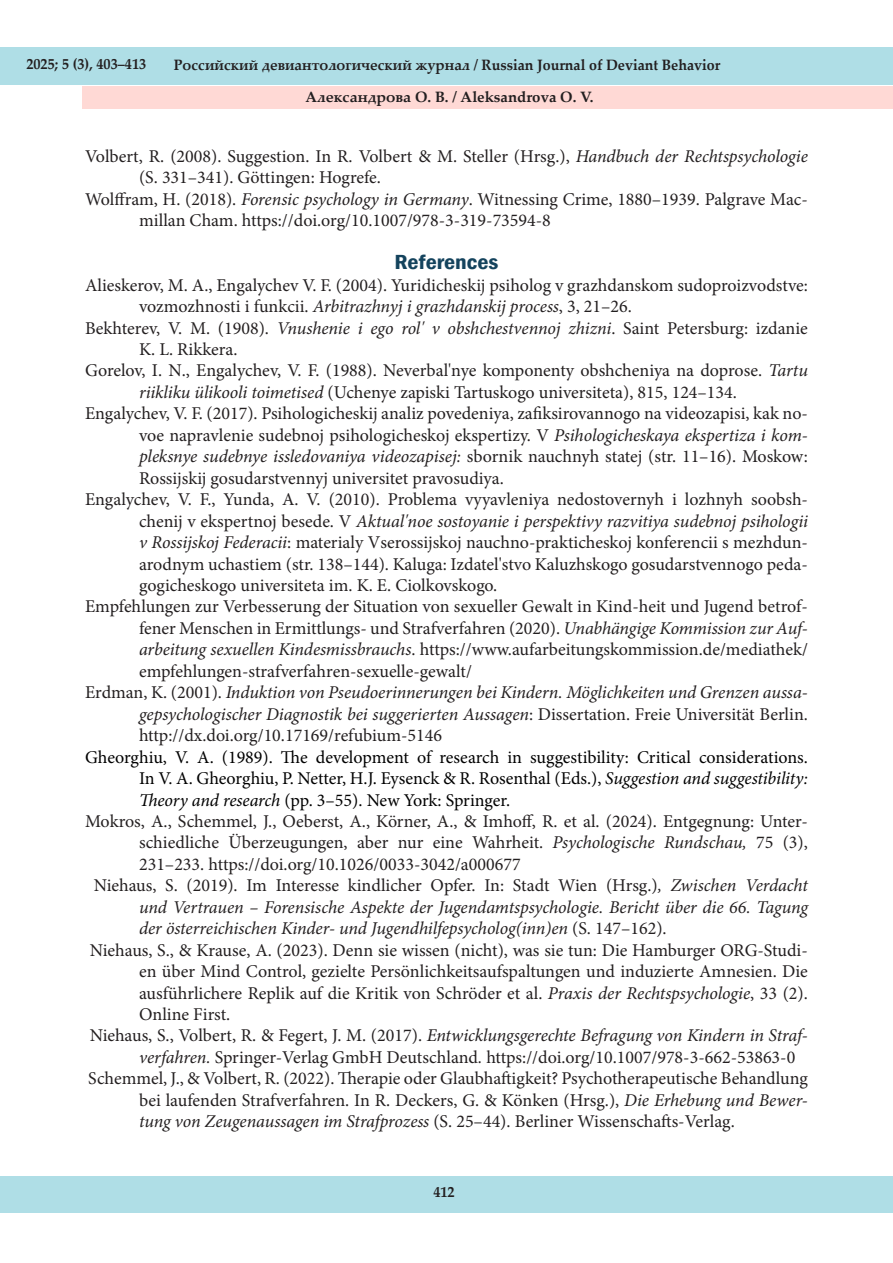
<style>
.page{position:relative;width:893px;height:1263px;background:#fff}
.page>*{position:absolute;margin:0;border:0;box-sizing:border-box;transform-origin:0 0}
.Текст_статьи{font:600 condensed 21px "Franklin Gothic";color:#14435d;scale:1.15 1}
.список_литературы{font:18px/21.5px "Minion Pro";color:#231f20}
.список_литературы-2{font:italic 18px/21.5px "Minion Pro";letter-spacing:-.005em;color:#231f20;text-align:justify}
.список_литературы-3{font:18px/21.5px "Minion Pro";letter-spacing:-.005em;color:#000;text-align:justify}
.t1{font:700 15px "Palatino Linotype";color:#231f20;scale:.95 1}
.t2{font:700 15px "Palatino Linotype";color:#231f20}
.s1{font-style:italic}
.s2{font-style:normal}
</style>
<div class="page">
<div style="left:0;top:48px;width:893px;height:37px;background:#afdee6"></div>
<div style="left:0;top:1176px;width:892px;height:37px;background:#afdee6"></div>
<div style="left:82px;top:87px;width:811px;height:22px;background:#ffd9d5"></div>
<p class="t1" style="left:26px;top:54px;width:128px">2025; 5 (3), 403–413</p>
<p class="t1" style="left:174px;top:54px;width:577px">Российский девиантологический журнал / Russian Journal of Deviant Behavior</p>
<p class="t2" style="left:305px;top:86px;width:290px">Александрова О. В. / Aleksandrova O. V.</p>
<p class="список_литературы" style="left:139px;top:146px;width:670px;text-indent:-54px">Volbert, R. (2008). Suggestion. In R. Volbert &amp; M. Steller (Hrsg.), <span class="s1">Handbuch der Rechtspsychologie </span>(S. 331–341). Göttingen: Hogrefe.</p>
<p class="список_литературы" style="left:139px;top:188px;width:670px;text-indent:-54px">Wolffram, H. (2018). <span class="s1">Forensic psychology in Germany</span>. Witnessing Crime, 1880–1939. Palgrave Mac&shy;millan Cham. https://doi.org/10.1007/978-3-319-73594-8</p>
<p class="Текст_статьи" style="left:394px;top:248px;width:92px">References</p>
<p class="список_литературы" style="left:139px;top:274px;width:670px;text-indent:-54px">Alieskerov, M. A., Engalychev V. F. (2004). Yuridicheskij psiholog v grazhdanskom sudoproizvodstve: vozmozhnosti i funkcii. <span class="s1">Arbitrazhnyj i grazhdanskij process</span>, 3, 21–26.</p>
<p class="список_литературы" style="left:139px;top:317px;width:670px;text-indent:-54px">Bekhterev, V. M. (1908). <span class="s1">Vnushenie i ego rol' v obshchestvennoj zhizni</span>. Saint Petersburg: izdanie<br>K. L. Rikkera.</p>
<p class="список_литературы" style="left:139px;top:360px;width:670px;text-indent:-54px">Gorelov, I. N., Engalychev, V. F. (1988). Neverbal'nye komponenty obshcheniya na doprose. <span class="s1">Tartu riikliku ülikooli toimetised</span> (Uchenye zapiski Tartuskogo universiteta), 815, 124–134.</p>
<p class="список_литературы" style="left:139px;top:403px;width:670px;text-align:justify;text-indent:-54px">Engalychev, V. F. (2017). Psihologicheskij analiz povedeniya, zafiksirovannogo na videozapisi, kak no&shy;voe napravlenie sudebnoj psihologicheskoj ekspertizy. V <span class="s1">Psihologicheskaya ekspertiza i kom&shy;pleksnye sudebnye issledovaniya videozapisej:</span> sbornik nauchnyh statej (str. 11–16). Moskow:<br>Rossijskij gosudarstvennyj universitet pravosudiya.</p>
<p class="список_литературы" style="left:139px;top:489px;width:670px;text-align:justify;text-indent:-54px">Engalychev, V. F., Yunda, A. V. (2010). Problema vyyavleniya nedostovernyh i lozhnyh soobsh&shy;chenij v ekspertnoj besede. V <span class="s1">Aktual'noe sostoyanie i perspektivy razvitiya sudebnoj psihologii v Rossijskoj Federacii</span>: materialy Vserossijskoj nauchno-prakticheskoj konferencii s mezhdun&shy;arodnym uchastiem (str. 138–144). Kaluga: Izdatel'stvo Kaluzhskogo gosudarstvennogo peda&shy;gogicheskogo universiteta im. K. E. Ciolkovskogo.</p>
<p class="список_литературы" style="left:139px;top:596px;width:670px;text-align:justify;text-indent:-54px">Empfehlungen zur Verbesserung der Situation von sexueller Gewalt in Kind-heit und Jugend betrof&shy;fener Menschen in Ermittlungs- und Strafverfahren (2020). <span class="s1">Unabhängige Kommission zur Auf&shy;arbeitung sexuellen Kindesmissbrauchs</span>. https://www.aufarbeitungskommission.de/mediathek/ empfehlungen-strafverfahren-sexuelle-gewalt/</p>
<p class="список_литературы-2" style="left:139px;top:682px;width:670px;text-indent:-54px"><span class="s2">Erdman, K. (2001).</span> Induktion von Pseudoerinnerungen bei Kindern. Möglichkeiten und Grenzen aussa&shy;gepsychologischer Diagnostik bei suggerierten Aussagen<span class="s2">: Dissertation. Freie Universität Berlin. http://dx.doi.org/10.17169/refubium-5146</span></p>
<p class="список_литературы-3" style="left:139px;top:746px;width:670px;text-indent:-54px">Gheorghiu, V. A. (1989). The development of research in suggestibility: Critical considerations.<br>In V. A. Gheorghiu, P. Netter, H.J. Eysenck &amp; R. Rosenthal (Eds.), <span class="s1">Suggestion and suggestibility:<br>Theory and research</span> (pp. 3–55). New York: Springer.</p>
<p class="список_литературы" style="left:139px;top:810px;width:670px;text-align:justify;text-indent:-54px">Mokros, A., Schemmel, J., Oeberst, A., Körner, A., &amp; Imhoff, R. et al. (2024). Entgegnung: Unter&shy;schiedliche Überzeugungen, aber nur eine Wahrheit. <span class="s1">Psychologische Rundschau,</span> 75 (3), 231–233. https://doi.org/10.1026/0033-3042/a000677</p>
<p class="список_литературы-2" style="left:139px;top:875px;width:670px;text-indent:-45px"><span class="s2">Niehaus, S. (2019). Im Interesse kindlicher Opfer. In: Stadt Wien (Hrsg.)</span>, Zwischen Verdacht und Vertrauen – Forensische Aspekte der Jugendamtspsychologie. Bericht über die 66. Tagung der österreichischen Kinder- und Jugendhilfepsycholog(inn)en <span class="s2">(S. 147–162).</span></p>
<p class="список_литературы" style="left:139px;top:939px;width:670px;text-align:justify;text-indent:-49px">Niehaus, S., &amp; Krause, A. (2023). Denn sie wissen (nicht), was sie tun: Die Hamburger ORG-Studi&shy;en über Mind Control, gezielte Persönlichkeitsaufspaltungen und induzierte Amnesien. Die ausführlichere Replik auf die Kritik von Schröder et al. <span class="s1">Praxis der Rechtspsychologie</span>, 33 (2).<br>Online First.</p>
<p class="список_литературы" style="left:139px;top:1025px;width:670px;text-indent:-49px">Niehaus, S., Volbert, R. &amp; Fegert, J. M. (2017). <span class="s1">Entwicklungsgerechte Befragung von Kindern in Straf&shy;verfahren.</span> Springer-Verlag GmbH Deutschland<span class="s1">.</span> https://doi.org/10.1007/978-3-662-53863-0</p>
<p class="список_литературы" style="left:139px;top:1068px;width:670px;text-align:justify;text-indent:-51px">Schemmel, J., &amp; Volbert, R. (2022). Therapie oder Glaubhaftigkeit? Psychotherapeutische Behandlung bei laufenden Strafverfahren. In R. Deckers, G. &amp; Könken (Hrsg.), <span class="s1">Die Erhebung und Bewer&shy;tung von Zeugenaussagen im Strafprozess</span> (S. 25–44). Berliner Wissenschafts-Verlag.</p>
<p class="t1" style="left:433px;top:1181px;width:24px">412</p>
</div>
